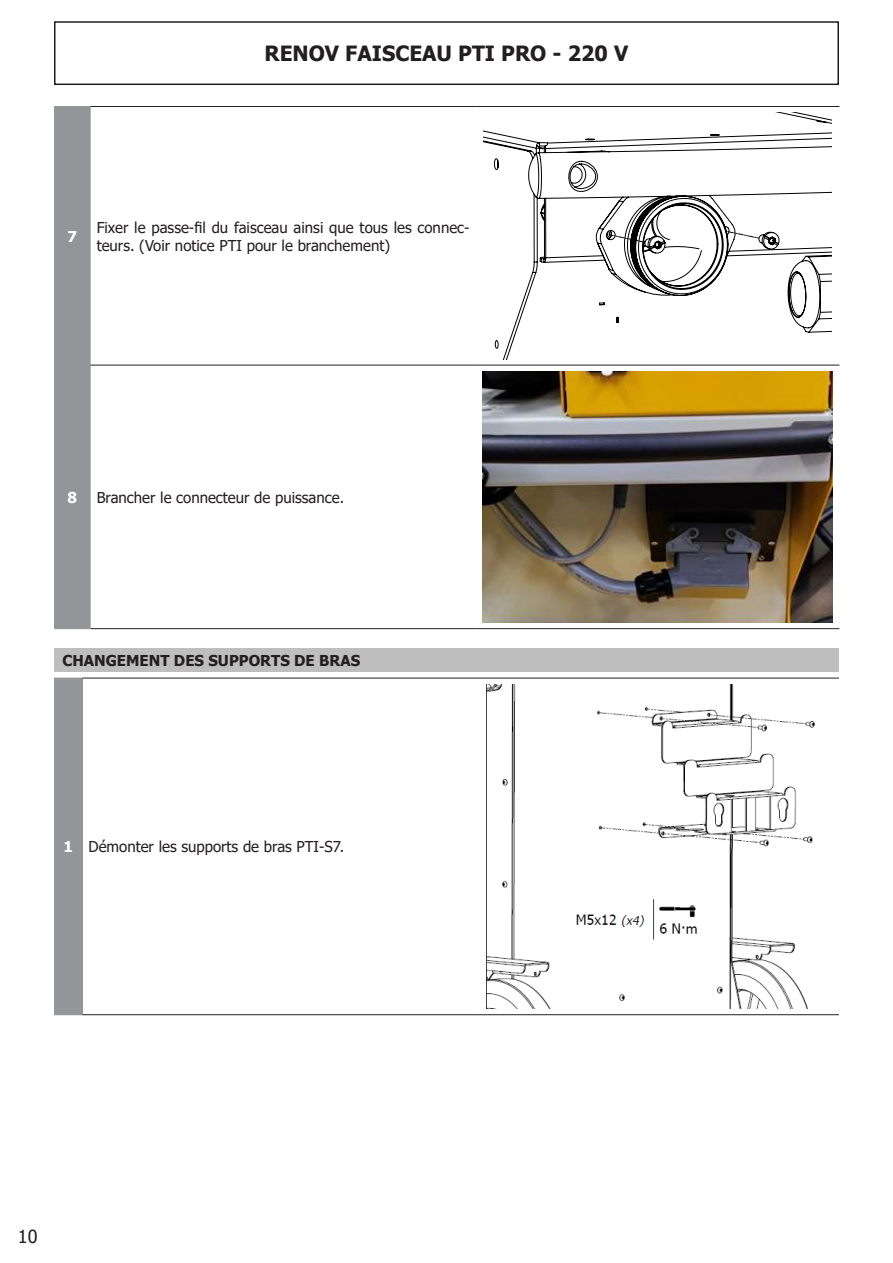
<style>
.page{position:relative;width:893px;height:1263px;background:#fff}
.page>*{position:absolute;margin:0;border:0;box-sizing:border-box;transform-origin:0 0}
.t1{font:700 21px "Tahoma";color:#231f20}
.t2{font:18px "Tahoma";color:#231f20}
.t3{font:15px/18px "Tahoma";color:#231f20}
.t4{font:700 15px "Tahoma";color:#231f20}
.t5{font:700 15px "Tahoma";color:#fff}
</style>
<div class="page">
<div style="left:54px;top:21px;width:785px;height:64px;border:2px solid #231f20"></div>
<div style="left:54px;top:107px;width:37px;height:521px;background:#939598"></div>
<hr style="left:54px;top:106px;width:37px;height:1px;background:#939598">
<hr style="left:54px;top:365px;width:37px;height:1px;background:#939598">
<hr style="left:54px;top:628px;width:37px;height:1px;background:#939598">
<hr style="left:91px;top:106px;width:384px;height:1px;background:#231f20">
<hr style="left:475px;top:106px;width:364px;height:1px;background:#231f20">
<hr style="left:91px;top:365px;width:384px;height:1px;background:#231f20">
<hr style="left:475px;top:365px;width:364px;height:1px;background:#231f20">
<hr style="left:91px;top:628px;width:384px;height:1px;background:#231f20">
<hr style="left:475px;top:628px;width:364px;height:1px;background:#231f20">
<svg style="left:483px;top:112px;width:349px;height:247px"></svg>
<svg style="left:726px;top:231px;width:33px;height:7px"></svg>
<svg style="left:609px;top:235px;width:36px;height:7px"></svg>
<img style="left:483px;top:371px;width:349px;height:252px">
<div style="left:54px;top:648px;width:784px;height:24px;background:#bebebe"></div>
<div style="left:54px;top:678px;width:29px;height:337px;background:#939598"></div>
<hr style="left:83px;top:678px;width:392px;height:1px;background:#231f20">
<hr style="left:475px;top:678px;width:364px;height:1px;background:#231f20">
<hr style="left:83px;top:1014px;width:392px;height:1px;background:#231f20">
<hr style="left:475px;top:1014px;width:364px;height:1px;background:#231f20">
<img style="left:486px;top:684px;width:329px;height:325px">
<h1 class="t1" style="left:264px;top:39px;width:365px">RENOV FAISCEAU PTI PRO - 220 V</h1>
<p class="t5" style="left:68px;top:226px;width:11px">7</p>
<p class="t3" style="left:97px;top:219px;width:374px">Fixer le passe-fil du faisceau ainsi que tous les connec&shy;teurs. (Voir notice PTI pour le branchement)</p>
<p class="t5" style="left:68px;top:487px;width:11px">8</p>
<p class="t3" style="left:97px;top:489px;width:249px">Brancher le connecteur de puissance.</p>
<p class="t4" style="left:63px;top:650px;width:299px">CHANGEMENT DES SUPPORTS DE BRAS</p>
<p class="t5" style="left:63px;top:836px;width:11px">1</p>
<p class="t3" style="left:89px;top:838px;width:257px">Démonter les supports de bras PTI-S7.</p>
<p class="t2" style="left:18px;top:1224px;width:21px">10</p>
</div>
